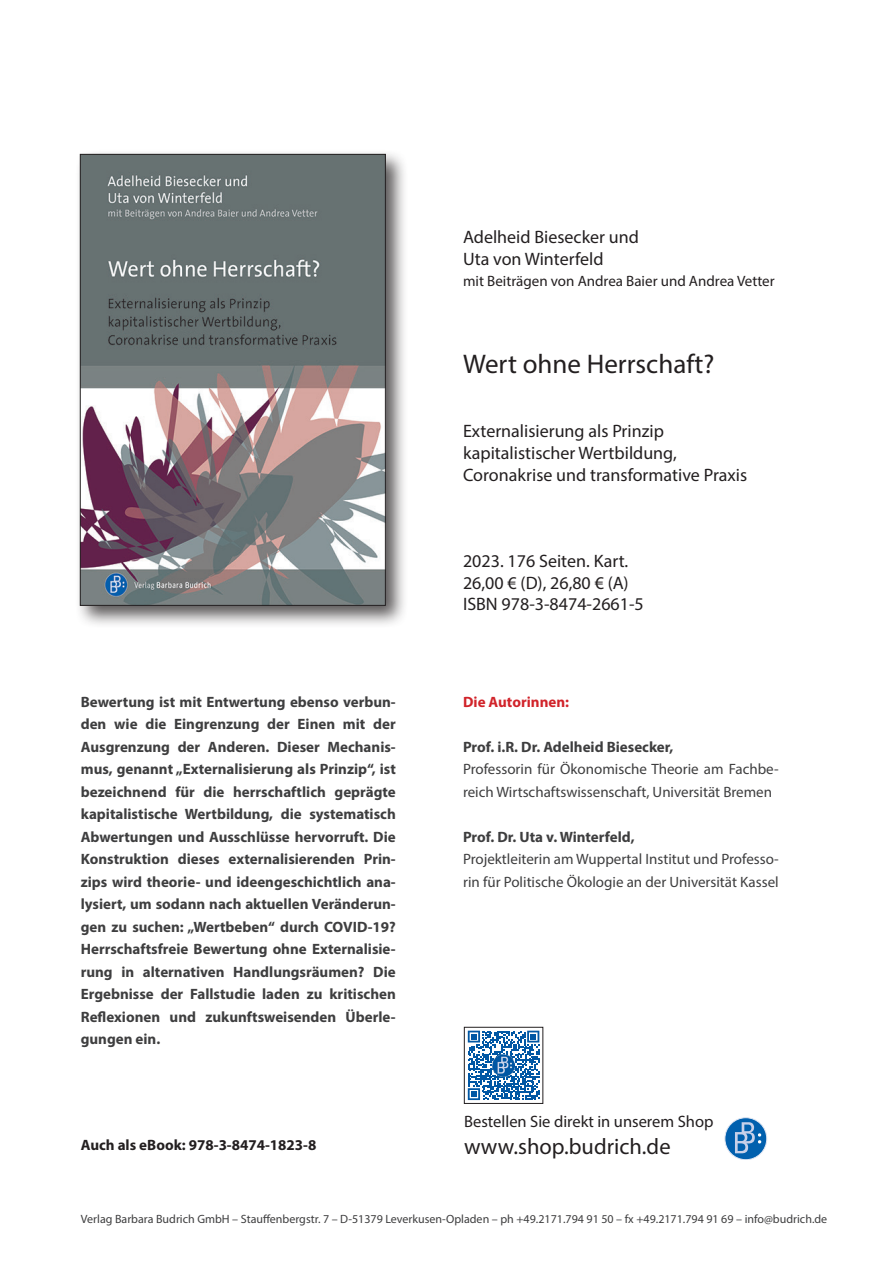
<style>
.page{position:relative;width:893px;height:1263px;background:#fff}
.page>*{position:absolute;margin:0;border:0;box-sizing:border-box;transform-origin:0 0}
.t1{font:27px "Myriad Pro";color:#231f20}
.t2{font:22.5px "Myriad Pro";color:#231f20}
.t3{font:18px "Myriad Pro";color:#231f20}
.t4{font:16.5px "Myriad Pro";color:#231f20}
.t5{font:700 15px/22.5px "Myriad Pro";color:#3e3e3f;text-align:justify}
.t6{font:15px/22.5px "Myriad Pro";color:#3e3e3f}
.t7{font:15px "Myriad Pro";color:#231f20}
.t8{font:700 15px "Myriad Pro";color:#231f20}
.t9{font:700 15px "Myriad Pro";color:#d1232a}
.t10{font:12px "Myriad Pro";color:#3e3e3f}
</style>
<div class="page">
<div style="left:75px;top:149px;width:333px;height:480px;background:#231f20;opacity:.75"></div>
<img style="left:82px;top:156px;width:302px;height:447px">
<div style="left:80px;top:154px;width:306px;height:451px;border:1px solid #231f20"></div>
<svg style="left:725px;top:1118px;width:42px;height:42px"></svg>
<div style="left:725px;top:1117px;width:42px;height:43px;border:1px solid #e0e6f3;border-radius:50%"></div>
<svg style="left:735px;top:1122px;width:26px;height:31px"></svg>
<div style="left:464px;top:1027px;width:79px;height:76px;background:linear-gradient(to right,#fff,#fff)"></div>
<svg style="left:468px;top:1031px;width:71px;height:69px"></svg>
<img style="left:492px;top:1054px;width:23px;height:22px">
<div style="left:464px;top:1027px;width:79px;height:76px;border:1px solid #231f20"></div>
<p class="t3" style="left:463px;top:226px;width:177px">Adelheid Biesecker und</p>
<p class="t3" style="left:463px;top:247px;width:142px">Uta von Winterfeld</p>
<p class="t7" style="left:463px;top:272px;width:313px">mit Beiträgen von Andrea Baier und Andrea Vetter</p>
<p class="t1" style="left:463px;top:347px;width:253px">Wert ohne Herrschaft?</p>
<p class="t3" style="left:463px;top:420px;width:202px">Externalisierung als Prinzip</p>
<p class="t3" style="left:463px;top:442px;width:215px">kapitalistischer Wertbildung,</p>
<p class="t3" style="left:463px;top:463px;width:286px">Coronakrise und transformative Praxis</p>
<p class="t5" style="left:81px;top:690px;width:317px">Bewertung ist mit Entwertung ebenso verbun&shy;den wie die Eingrenzung der Einen mit der Ausgrenzung der Anderen. Dieser Mechanis&shy;mus, genannt „Externalisierung als Prinzip“, ist bezeichnend für die herrschaftlich geprägte kapitalistische Wertbildung, die systematisch Abwertungen und Ausschlüsse hervorruft. Die Konstruktion dieses externalisierenden Prin&shy;zips wird theorie- und ideengeschichtlich ana&shy;lysiert, um sodann nach aktuellen Veränderun&shy;gen zu suchen: „Wertbeben“ durch COVID-19?<br>Herrschaftsfreie Bewertung ohne Externalisie&shy;rung in alternativen Handlungsräumen? Die Ergebnisse der Fallstudie laden zu kritischen Reflexionen und zukunftsweisenden Überle&shy;gungen ein.</p>
<p class="t8" style="left:81px;top:1135px;width:237px">Auch als eBook: 978-3-8474-1823-8</p>
<p class="t3" style="left:463px;top:550px;width:167px">2023. 176 Seiten. Kart.</p>
<p class="t3" style="left:463px;top:571px;width:167px">26,00 € (D), 26,80 € (A)</p>
<p class="t3" style="left:463px;top:593px;width:182px">ISBN 978-3-8474-2661-5</p>
<p class="t9" style="left:463px;top:692px;width:108px">Die Autorinnen:</p>
<p class="t5" style="left:463px;top:735px;width:212px">Prof. i.R. Dr. Adelheid Biesecker,</p>
<p class="t6" style="left:463px;top:757px;width:317px">Professorin für Ökonomische Theorie am Fachbe&shy;reich Wirtschaftswissenschaft, Universität Bremen</p>
<p class="t5" style="left:463px;top:825px;width:173px">Prof. Dr. Uta v. Winterfeld,</p>
<p class="t6" style="left:463px;top:847px;width:317px">Projektleiterin am Wuppertal Institut und Professo&shy;rin für Politische Ökologie an der Universität Kassel</p>
<p class="t4" style="left:464px;top:1111px;width:251px">Bestellen Sie direkt in unserem Shop</p>
<p class="t2" style="left:464px;top:1132px;width:208px">www.shop.budrich.de</p>
<p class="t10" style="left:81px;top:1212px;width:748px">Verlag Barbara Budrich GmbH – Stauffenbergstr. 7 – D-51379 Leverkusen-Opladen – ph +49.2171.794 91 50 – fx +49.2171.794 91 69 – info@budrich.de</p>
</div>
